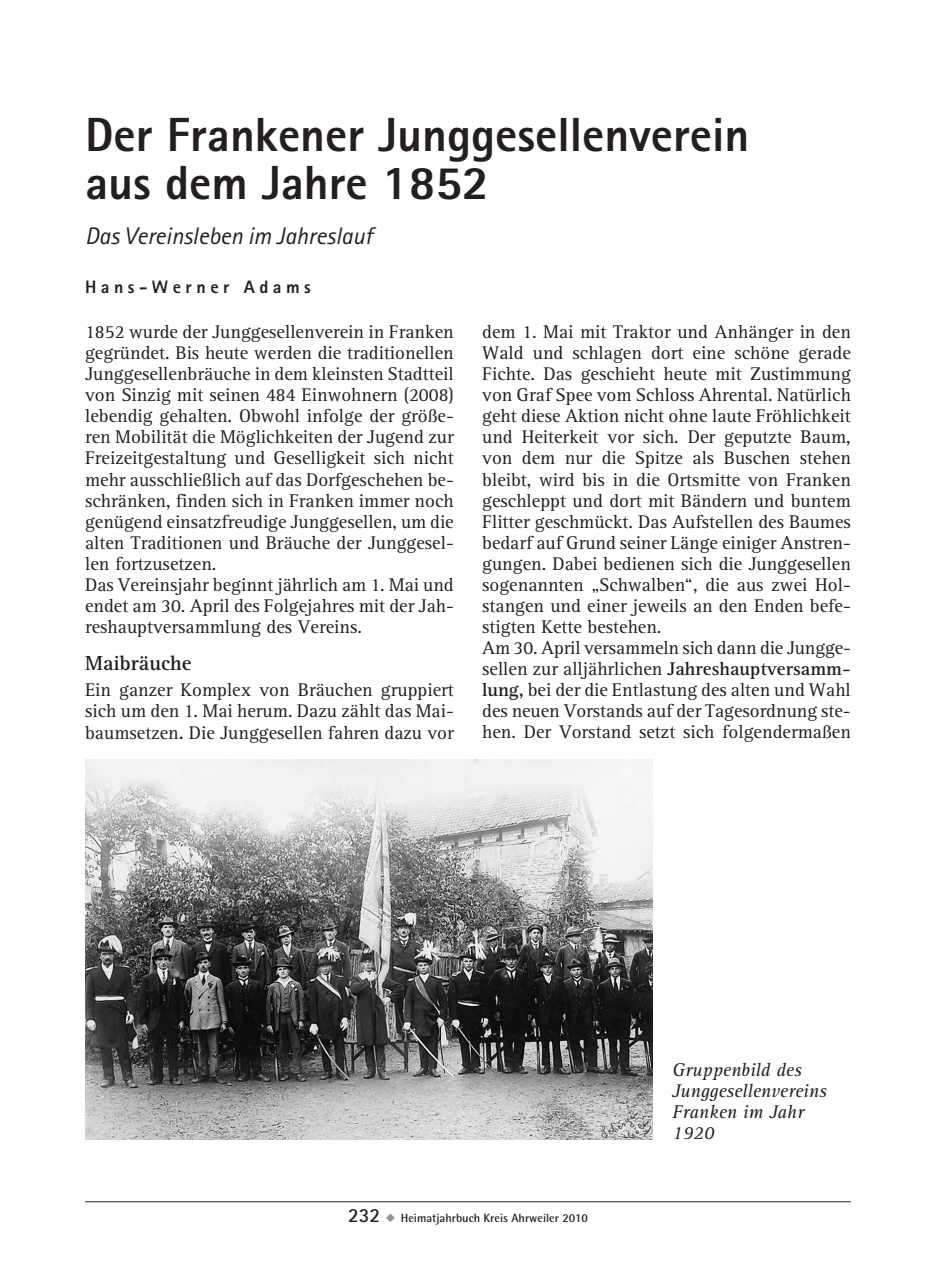
<style>
.page{position:relative;width:936px;height:1276px;background:#fff}
.page>*{position:absolute;margin:0;border:0;box-sizing:border-box;transform-origin:0 0}
.t1{font:800 48px/48px "Rotis Sans Serif";color:#231f20}
.t2{font:italic 24px "Rotis Sans Serif";color:#231f20}
.t3{font:700 21px "AT Rotis Serif";color:#231f20}
.t4{font:19px/21px "AT Rotis Serif";color:#231f20}
.t5{font:italic 19px/21px "AT Rotis Serif";color:#231f20}
.t6{font:800 18px "Rotis Sans Serif";letter-spacing:.25em;color:#231f20}
.t7{font:700 12px "Rotis Semi Sans";color:#231f20}
.s1{font-weight:700}
.s2{font-family:"Rotis Sans Serif";font-size:20px}
.s3{color:#939598}
</style>
<div class="page">
<hr style="left:85px;top:1201px;width:765px;height:1px;background:#231f20">
<img style="left:85px;top:759px;width:567px;height:380px">
<h1 class="t1" style="left:85px;top:110px;width:666px">Der Frankener Junggesellenverein aus dem Jahre 1852</h1>
<p class="t2" style="left:85px;top:222px;width:289px">Das Vereinsleben im Jahreslauf</p>
<p class="t6" style="left:85px;top:276px;width:227px">Hans-Werner Adams</p>
<p class="t4" style="left:85px;top:322px;width:370px">1852 wurde der Junggesellenverein in Franken gegründet. Bis heute werden die traditionellen Junggesellenbräuche in dem kleinsten Stadtteil von Sinzig mit seinen 484 Einwohnern (2008) lebendig gehalten. Obwohl infolge der größe&shy;ren Mobilität die Möglichkeiten der Jugend zur Freizeitgestaltung und Geselligkeit sich nicht mehr ausschließlich auf das Dorfgeschehen be&shy;schränken, finden sich in Franken immer noch genügend einsatzfreudige Junggesellen, um die alten Traditionen und Bräuche der Junggesel&shy;len fortzusetzen.<br>Das Vereinsjahr beginnt jährlich am 1. Mai und endet am 30. April des Folgejahres mit der Jah&shy;reshauptversammlung des Vereins.</p>
<p class="t3" style="left:85px;top:650px;width:108px">Maibräuche</p>
<p class="t4" style="left:85px;top:680px;width:370px;text-align:justify">Ein ganzer Komplex von Bräuchen gruppiert sich um den 1. Mai herum. Dazu zählt das Mai&shy;baumsetzen<span class="s1">.</span> Die Junggesellen fahren dazu vor</p>
<p class="t4" style="left:482px;top:322px;width:370px">dem 1. Mai mit Traktor und Anhänger in den Wald und schlagen dort eine schöne gerade Fichte. Das geschieht heute mit Zustimmung von Graf Spee vom Schloss Ahrental. Natürlich geht diese Aktion nicht ohne laute Fröhlichkeit und Heiterkeit vor sich. Der geputzte Baum, von dem nur die Spitze als Buschen stehen bleibt, wird bis in die Ortsmitte von Franken geschleppt und dort mit Bändern und buntem Flitter geschmückt. Das Aufstellen des Baumes bedarf auf Grund seiner Länge einiger Anstren&shy;gungen. Dabei bedienen sich die Junggesellen sogenannten „Schwalben“, die aus zwei Hol&shy;stangen und einer jeweils an den Enden befe&shy;stigten Kette bestehen.<br>Am 30. April versammeln sich dann die Jungge&shy;sellen zur alljährlichen <span class="s1">Jahreshauptversamm&shy;lung,</span> bei der die Entlastung des alten und Wahl des neuen Vorstands auf der Tagesordnung ste&shy;hen. Der Vorstand setzt sich folgendermaßen</p>
<p class="t7" style="left:348px;top:1210px;width:241px"><span class="s2">232</span> <span class="s3">◆</span> Heimatjahrbuch Kreis Ahrweiler 2010</p>
<p class="t5" style="left:672px;top:1060px;width:156px">Gruppenbild des<br>Junggesellenvereins<br>Franken im Jahr<br>1920</p>
</div>
